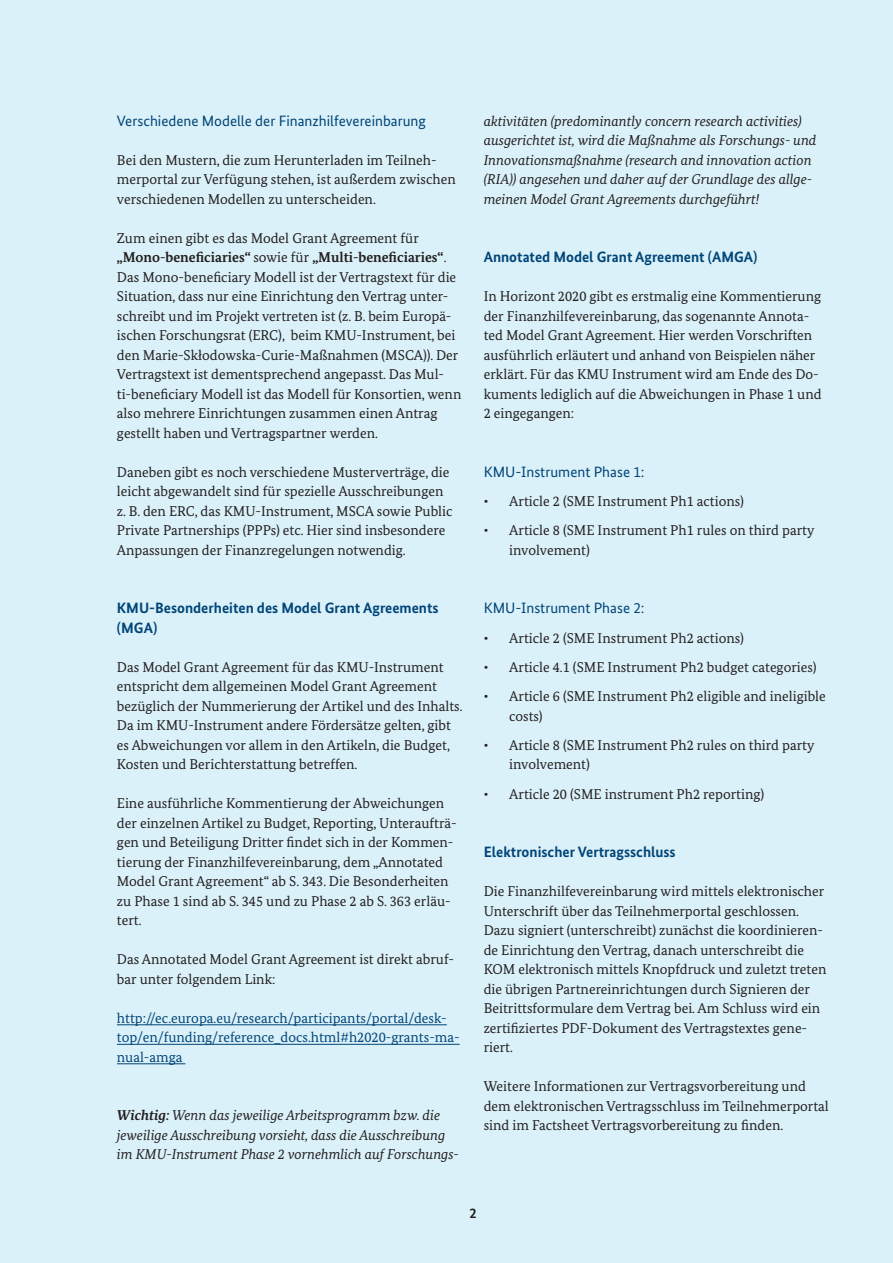
<style>
.page{position:relative;width:893px;height:1263px;background:#dbf1f9}
.page>*{position:absolute;margin:0;border:0;box-sizing:border-box;transform-origin:0 0}
.H_3{font:700 15px/19.5px "Bundes Sans";color:#004578}
.H_4{font:15px "Bundes Sans";color:#004578}
.t1{font:14.25px/19.5px "Bundes Serif";color:#231f20}
.t2{font:italic 14.25px/19.5px "Bundes Serif";color:#231f20}
.P_-_Link{font:14.25px/19.5px "Bundes Serif";color:#004578}
.t3{font:700 14.25px "Bundes Sans";color:#231f20}
.s1{font-weight:700}
</style>
<div class="page">
<hr style="left:117px;top:1024px;width:330px;height:1px;background:#004578">
<hr style="left:117px;top:1044px;width:343px;height:1px;background:#004578">
<hr style="left:117px;top:1063px;width:68px;height:1px;background:#004578">
<h4 class="H_4" style="left:117px;top:112px;width:311px">Verschiedene Modelle der Finanzhilfevereinbarung</h4>
<p class="t1" style="left:117px;top:150px;width:340px">Bei den Mustern, die zum Herunterladen im Teilneh&shy;merportal zur Verfügung stehen, ist außerdem zwischen verschiedenen Modellen zu unterscheiden.</p>
<p class="t1" style="left:117px;top:228px;width:346px">Zum einen gibt es das Model Grant Agreement für <span class="s1">„Mono-beneficiaries“</span> sowie für <span class="s1">„Multi-beneficiaries“</span>.<br>Das Mono-beneficiary Modell ist der Vertragstext für die Situation, dass nur eine Einrichtung den Vertrag unter&shy;schreibt und im Projekt vertreten ist (z. B. beim Europä&shy;ischen Forschungsrat (ERC), beim KMU-Instrument, bei den Marie-Skłodowska-Curie-Maßnahmen (MSCA)). Der Vertragstext ist dementsprechend angepasst. Das Mul&shy;ti-beneficiary Modell ist das Modell für Konsortien, wenn also mehrere Einrichtungen zusammen einen Antrag gestellt haben und Vertragspartner werden.</p>
<p class="t1" style="left:117px;top:462px;width:337px">Daneben gibt es noch verschiedene Musterverträge, die leicht abgewandelt sind für spezielle Ausschreibungen z. B. den ERC, das KMU-Instrument, MSCA sowie Public Private Partnerships (PPPs) etc. Hier sind insbesondere Anpassungen der Finanzregelungen notwendig.</p>
<h3 class="H_3" style="left:117px;top:598px;width:323px">KMU-Besonderheiten des Model Grant Agreements (MGA)</h3>
<p class="t1" style="left:117px;top:657px;width:347px">Das Model Grant Agreement für das KMU-Instrument entspricht dem allgemeinen Model Grant Agreement bezüglich der Nummerierung der Artikel und des Inhalts.<br>Da im KMU-Instrument andere Fördersätze gelten, gibt es Abweichungen vor allem in den Artikeln, die Budget, Kosten und Berichterstattung betreffen.</p>
<p class="t1" style="left:117px;top:794px;width:341px">Eine ausführliche Kommentierung der Abweichungen der einzelnen Artikel zu Budget, Reporting, Unteraufträ&shy;gen und Beteiligung Dritter findet sich in der Kommen&shy;tierung der Finanzhilfevereinbarung, dem „Annotated Model Grant Agreement“ ab S. 343. Die Besonderheiten zu Phase 1 sind ab S. 345 und zu Phase 2 ab S. 363 erläu&shy;tert.</p>
<p class="t1" style="left:117px;top:950px;width:338px">Das Annotated Model Grant Agreement ist direkt abruf&shy;bar unter folgendem Link:</p>
<p class="P_-_Link" style="left:117px;top:1008px;width:344px">http://ec.europa.eu/research/participants/portal/desk&shy;top/en/funding/reference_docs.html#h2020-grants-ma&shy;nual-amga</p>
<p class="t2" style="left:117px;top:1106px;width:343px"><span class="s1">Wichtig:</span> Wenn das jeweilige Arbeitsprogramm bzw. die jeweilige Ausschreibung vorsieht, dass die Ausschreibung im KMU-Instrument Phase 2 vornehmlich auf Forschungs-</p>
<p class="t2" style="left:484px;top:111px;width:334px">aktivitäten (predominantly concern research activities) ausgerichtet ist, wird die Maßnahme als Forschungs- und Innovationsmaßnahme (research and innovation action (RIA)) angesehen und daher auf der Grundlage des allge&shy;meinen Model Grant Agreements durchgeführt!</p>
<h3 class="H_3" style="left:484px;top:247px;width:275px">Annotated Model Grant Agreement (AMGA)</h3>
<p class="t1" style="left:484px;top:287px;width:339px">In Horizont 2020 gibt es erstmalig eine Kommentierung der Finanzhilfevereinbarung, das sogenannte Annota&shy;ted Model Grant Agreement. Hier werden Vorschriften ausführlich erläutert und anhand von Beispielen näher erklärt. Für das KMU Instrument wird am Ende des Do&shy;kuments lediglich auf die Abweichungen in Phase 1 und 2 eingegangen:</p>
<h4 class="H_4" style="left:484px;top:463px;width:162px">KMU-Instrument Phase 1:</h4>
<p class="t1" style="left:484px;top:491px;width:262px">• Article 2 (SME Instrument Ph1 actions)</p>
<p class="t1" style="left:509px;top:521px;width:307px;text-indent:-26px">• Article 8 (SME Instrument Ph1 rules on third party involvement)</p>
<h4 class="H_4" style="left:484px;top:599px;width:162px">KMU-Instrument Phase 2:</h4>
<p class="t1" style="left:484px;top:628px;width:262px">• Article 2 (SME Instrument Ph2 actions)</p>
<p class="t1" style="left:484px;top:657px;width:334px">• Article 4.1 (SME Instrument Ph2 budget categories)</p>
<p class="t1" style="left:509px;top:686px;width:318px;text-indent:-26px">• Article 6 (SME Instrument Ph2 eligible and ineligible costs)</p>
<p class="t1" style="left:509px;top:735px;width:307px;text-indent:-26px">• Article 8 (SME Instrument Ph2 rules on third party involvement)</p>
<p class="t1" style="left:484px;top:784px;width:282px">• Article 20 (SME instrument Ph2 reporting)</p>
<h3 class="H_3" style="left:484px;top:842px;width:194px">Elektronischer Vertragsschluss</h3>
<p class="t1" style="left:484px;top:881px;width:344px">Die Finanzhilfevereinbarung wird mittels elektronischer Unterschrift über das Teilnehmerportal geschlossen.<br>Dazu signiert (unterschreibt) zunächst die koordinieren&shy;de Einrichtung den Vertrag, danach unterschreibt die KOM elektronisch mittels Knopfdruck und zuletzt treten die übrigen Partnereinrichtungen durch Signieren der Beitrittsformulare dem Vertrag bei. Am Schluss wird ein zertifiziertes PDF-Dokument des Vertragstextes gene&shy;riert.</p>
<p class="t1" style="left:484px;top:1076px;width:347px">Weitere Informationen zur Vertragsvorbereitung und dem elektronischen Vertragsschluss im Teilnehmerportal sind im Factsheet Vertragsvorbereitung zu finden.</p>
<p class="t3" style="left:469px;top:1204px;width:9px">2</p>
</div>
